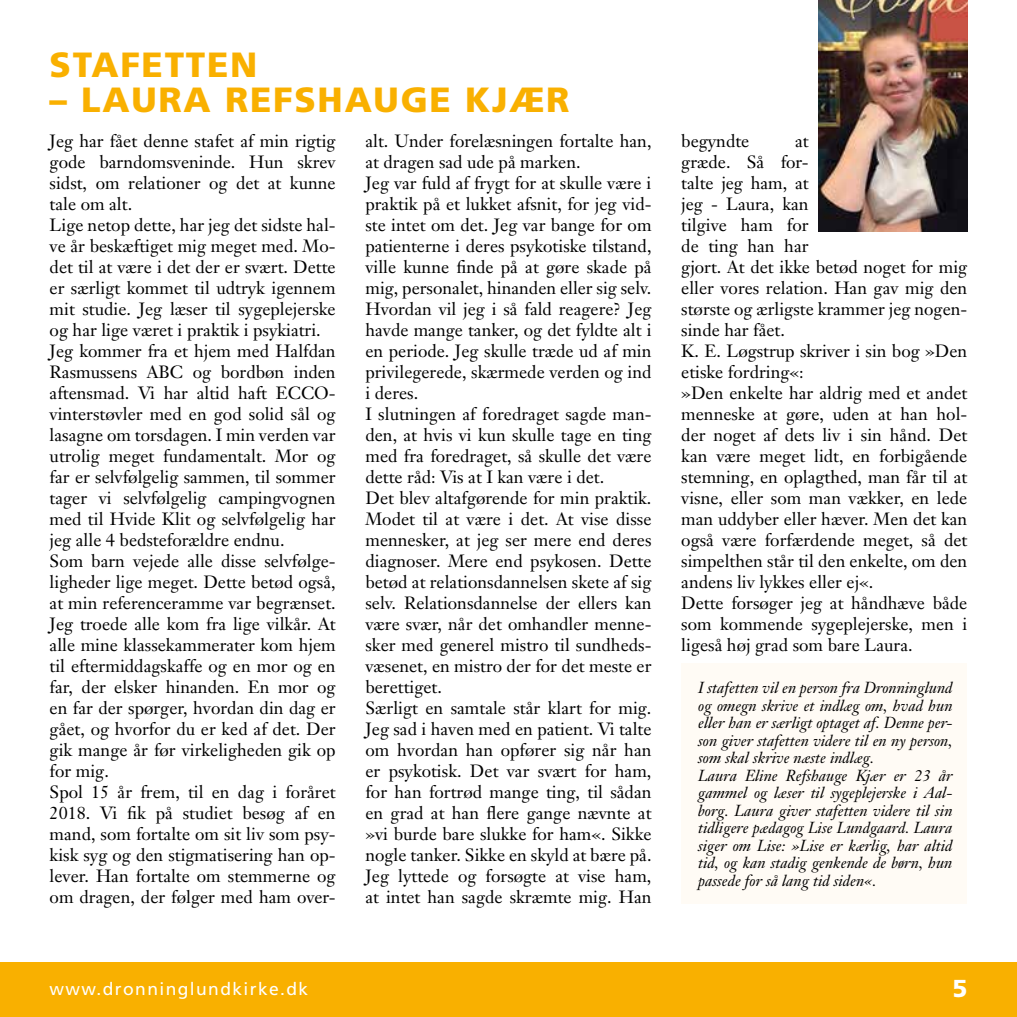
<style>
.page{position:relative;width:1017px;height:1017px;background:#fff}
.page>*{position:absolute;margin:0;border:0;box-sizing:border-box;transform-origin:0 0}
.t1{font:900 35px "Frutiger";letter-spacing:.05em;color:#f9b000}
.t2{font:900 24.5px "Frutiger";color:#fff}
.t3{font:17.5px/21px "Janson Text";color:#000}
.t4{font:17.5px "Frutiger";letter-spacing:.08em;color:#fff}
.t5{font:italic 15.75px/17.5px "Janson Text";color:#000}
</style>
<div class="page">
<div style="left:0;top:962px;width:1017px;height:55px;background:#f9b000"></div>
<img style="left:819px;top:0;width:148px;height:231px">
<div style="left:681px;top:663px;width:286px;height:241px;background:#fffbf5"></div>
<h1 class="t1" style="left:50px;top:43px;width:209px">STAFETTEN</h1>
<h1 class="t1" style="left:50px;top:78px;width:522px">– LAURA REFSHAUGE KJÆR</h1>
<p class="t3" style="left:50px;top:130px;width:288px">Jeg har fået denne stafet af min rigtig gode barndomsveninde. Hun skrev sidst, om relationer og det at kunne tale om alt.<br>Lige netop dette, har jeg det sidste hal&shy;ve år beskæftiget mig meget med. Mo&shy;det til at være i det der er svært. Dette er særligt kommet til udtryk igennem mit studie. Jeg læser til sygeplejerske og har lige været i praktik i psykiatri.<br>Jeg kommer fra et hjem med Halfdan Rasmussens ABC og bordbøn inden aftensmad. Vi har altid haft ECCO&shy;vinterstøvler med en god solid sål og lasagne om torsdagen. I min verden var utrolig meget fundamentalt. Mor og far er selvfølgelig sammen, til sommer tager vi selvfølgelig campingvognen med til Hvide Klit og selvfølgelig har jeg alle 4 bedsteforældre endnu.<br>Som barn vejede alle disse selvfølge&shy;ligheder lige meget. Dette betød også, at min referenceramme var begrænset.<br>Jeg troede alle kom fra lige vilkår. At alle mine klassekammerater kom hjem til eftermiddagskaffe og en mor og en far, der elsker hinanden. En mor og en far der spørger, hvordan din dag er gået, og hvorfor du er ked af det. Der gik mange år før virkeligheden gik op for mig.<br>Spol 15 år frem, til en dag i foråret 2018. Vi fik på studiet besøg af en mand, som fortalte om sit liv som psy&shy;kisk syg og den stigmatisering han op&shy;lever. Han fortalte om stemmerne og om dragen, der følger med ham over-</p>
<p class="t3" style="left:365px;top:130px;width:288px">alt. Under forelæsningen fortalte han, at dragen sad ude på marken.<br>Jeg var fuld af frygt for at skulle være i praktik på et lukket afsnit, for jeg vid&shy;ste intet om det. Jeg var bange for om patienterne i deres psykotiske tilstand, ville kunne finde på at gøre skade på mig, personalet, hinanden eller sig selv.<br>Hvordan vil jeg i så fald reagere? Jeg havde mange tanker, og det fyldte alt i en periode. Jeg skulle træde ud af min privilegerede, skærmede verden og ind i deres.<br>I slutningen af foredraget sagde man&shy;den, at hvis vi kun skulle tage en ting med fra foredraget, så skulle det være dette råd: Vis at I kan være i det.<br>Det blev altafgørende for min praktik.<br>Modet til at være i det. At vise disse mennesker, at jeg ser mere end deres diagnoser. Mere end psykosen. Dette betød at relationsdannelsen skete af sig selv. Relationsdannelse der ellers kan være svær, når det omhandler menne&shy;sker med generel mistro til sundheds&shy;væsenet, en mistro der for det meste er berettiget.<br>Særligt en samtale står klart for mig.<br>Jeg sad i haven med en patient. Vi talte om hvordan han opfører sig når han er psykotisk. Det var svært for ham, for han fortrød mange ting, til sådan en grad at han flere gange nævnte at »vi burde bare slukke for ham«. Sikke nogle tanker. Sikke en skyld at bære på.<br>Jeg lyttede og forsøgte at vise ham, at intet han sagde skræmte mig. Han</p>
<p class="t3" style="left:681px;top:130px;width:70px">begyndte</p>
<p class="t3" style="left:681px;top:130px;width:288px;text-indent:114px">at<br>græde. Så for-<br>talte jeg ham, at<br>jeg - Laura, kan<br>tilgive ham for<br>de ting han har<br>gjort. At det ikke betød noget for mig eller vores relation. Han gav mig den største og ærligste krammer jeg nogen&shy;sinde har fået.<br>K. E. Løgstrup skriver i sin bog »Den etiske fordring«:<br>»Den enkelte har aldrig med et andet menneske at gøre, uden at han hol&shy;der noget af dets liv i sin hånd. Det kan være meget lidt, en forbigående stemning, en oplagthed, man får til at visne, eller som man vækker, en lede man uddyber eller hæver. Men det kan også være forfærdende meget, så det simpelthen står til den enkelte, om den andens liv lykkes eller ej«.<br>Dette forsøger jeg at håndhæve både som kommende sygeplejerske, men i ligeså høj grad som bare Laura.</p>
<p class="t5" style="left:698px;top:679px;width:256px">I stafetten vil en person fra Dronninglund og omegn skrive et indlæg om, hvad hun eller han er særligt optaget af. Denne per&shy;son giver stafetten videre til en ny person, som skal skrive næste indlæg.<br>Laura Eline Refshauge Kjær er 23 år gammel og læser til sygeplejerske i Aal&shy;borg. Laura giver stafetten videre til sin tidligere pædagog Lise Lundgaard. Laura siger om Lise: »Lise er kærlig, har altid tid, og kan stadig genkende de børn, hun passede for så lang tid siden«.</p>
<p class="t4" style="left:50px;top:978px;width:260px">www.dronninglundkirke.dk</p>
<h2 class="t2" style="left:952px;top:974px;width:16px">5</h2>
</div>
